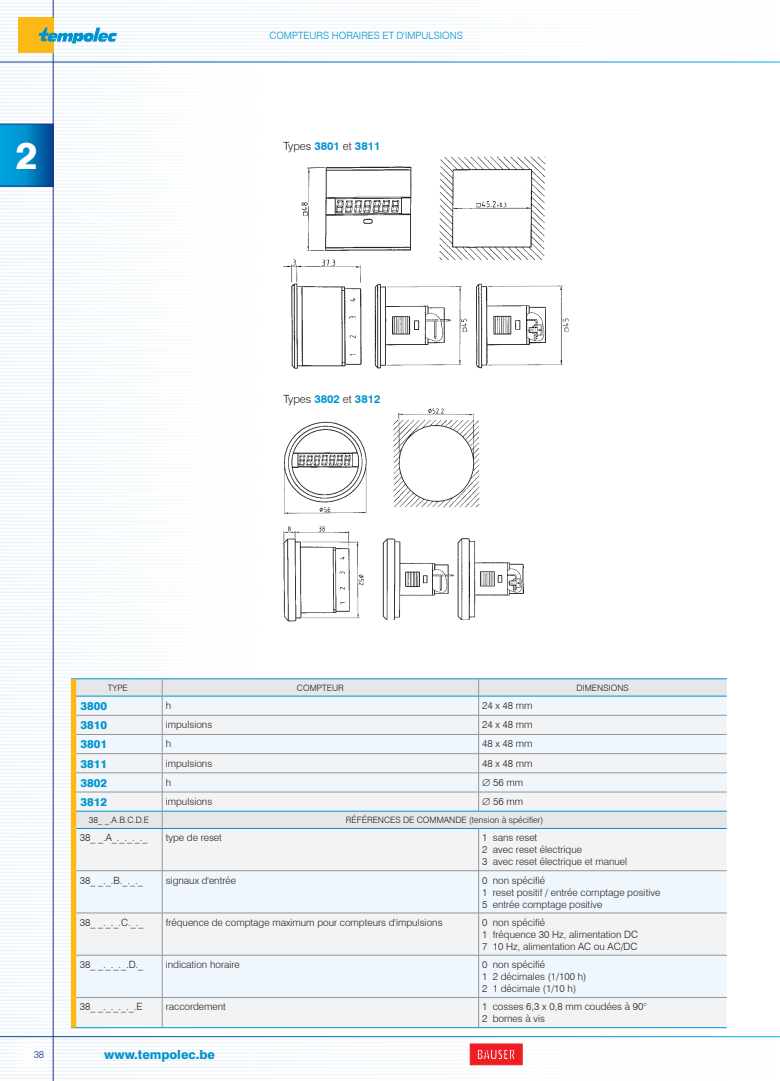
<style>
.page{position:relative;width:780px;height:1081px;background:#fff}
.page>*{position:absolute;margin:0;border:0;box-sizing:border-box;transform-origin:0 0}
.t1{font:800 37.5px "Swiss 721 BT";color:#fff}
.t2{font:800 12.5px "Swiss 721 BT";color:#0093d0}
.indent_5_mm{font:700 11.25px "Swiss 721 BT";color:#0093d0}
.ref{font:800 11.25px "Swiss 721 BT";color:#0093d0}
.tableau{font:300 10px/12px "Swiss 721 BT";color:#231f20}
.t3{font:300 10px "Swiss 721 BT";color:#0093d0}
.t4{font:300 10px "Swiss 721 BT";color:#1b388c}
.tableau_titre{font:300 8.75px "Swiss 721 BT";color:#231f20}
.s1{font-weight:300;color:#231f20}
</style>
<div class="page">
<img style="left:0;top:0;width:780px;height:1081px">
<hr style="left:53px;top:53px;width:1px;height:1028px;background:#1b388c">
<hr style="left:0;top:1036px;width:780px;height:1px;background:#fff">
<div style="left:18px;top:18px;width:35px;height:35px;background:#fcb814"></div>
<svg style="left:38px;top:27px;width:79px;height:16px"></svg>
<svg style="left:53px;top:0;width:1px;height:18px"></svg>
<hr style="left:0;top:62px;width:780px;height:1px;background:#fff">
<div style="left:470px;top:1044px;width:52px;height:21px;background:#ee1d23;border:1px solid #ee1d23"></div>
<svg style="left:477px;top:1049px;width:38px;height:10px"></svg>
<svg style="left:0;top:124px;width:53px;height:62px;background:#017fc1"></svg>
<svg style="left:76px;top:679px;width:650px;height:17px;background:#dce3e7"></svg>
<div style="left:76px;top:697px;width:650px;height:18px;background:#eff7fc"></div>
<svg style="left:76px;top:716px;width:650px;height:311px;fill:#f2f3f4"></svg>
<hr style="left:71px;top:678px;width:91px;height:1px;background:#0093d0">
<hr style="left:162px;top:678px;width:316px;height:1px;background:#0093d0">
<hr style="left:478px;top:678px;width:248px;height:1px;background:#0093d0">
<hr style="left:76px;top:696px;width:86px;height:1px;background:#0093d0">
<hr style="left:162px;top:696px;width:316px;height:1px;background:#0093d0">
<hr style="left:478px;top:696px;width:248px;height:1px;background:#0093d0">
<hr style="left:76px;top:811px;width:86px;height:1px;background:#0093d0">
<hr style="left:76px;top:828px;width:86px;height:1px;background:#0093d0">
<hr style="left:76px;top:715px;width:86px;height:1px;background:#939598">
<hr style="left:162px;top:715px;width:316px;height:1px;background:#939598">
<hr style="left:478px;top:715px;width:248px;height:1px;background:#939598">
<hr style="left:76px;top:734px;width:86px;height:1px;background:#939598">
<hr style="left:162px;top:734px;width:316px;height:1px;background:#939598">
<hr style="left:478px;top:734px;width:248px;height:1px;background:#939598">
<hr style="left:76px;top:753px;width:86px;height:1px;background:#939598">
<hr style="left:162px;top:753px;width:316px;height:1px;background:#939598">
<hr style="left:478px;top:753px;width:248px;height:1px;background:#939598">
<hr style="left:76px;top:772px;width:86px;height:1px;background:#939598">
<hr style="left:162px;top:772px;width:316px;height:1px;background:#939598">
<hr style="left:478px;top:772px;width:248px;height:1px;background:#939598">
<hr style="left:76px;top:792px;width:86px;height:1px;background:#939598">
<hr style="left:162px;top:792px;width:316px;height:1px;background:#939598">
<hr style="left:478px;top:792px;width:248px;height:1px;background:#939598">
<svg style="left:478px;top:679px;width:1px;height:132px"></svg>
<hr style="left:162px;top:828px;width:1px;height:42px;background:#939598">
<hr style="left:478px;top:828px;width:1px;height:42px;background:#939598">
<hr style="left:76px;top:870px;width:86px;height:1px;background:#939598">
<hr style="left:162px;top:870px;width:316px;height:1px;background:#939598">
<hr style="left:162px;top:871px;width:1px;height:42px;background:#939598">
<hr style="left:478px;top:870px;width:248px;height:1px;background:#939598">
<hr style="left:478px;top:871px;width:1px;height:42px;background:#939598">
<hr style="left:76px;top:913px;width:86px;height:1px;background:#939598">
<hr style="left:162px;top:913px;width:316px;height:1px;background:#939598">
<hr style="left:162px;top:913px;width:1px;height:42px;background:#939598">
<hr style="left:478px;top:913px;width:248px;height:1px;background:#939598">
<hr style="left:478px;top:913px;width:1px;height:42px;background:#939598">
<hr style="left:76px;top:955px;width:86px;height:1px;background:#939598">
<hr style="left:162px;top:955px;width:316px;height:1px;background:#939598">
<hr style="left:162px;top:955px;width:1px;height:42px;background:#939598">
<hr style="left:478px;top:955px;width:248px;height:1px;background:#939598">
<hr style="left:478px;top:955px;width:1px;height:42px;background:#939598">
<hr style="left:162px;top:997px;width:1px;height:30px;background:#939598">
<hr style="left:478px;top:997px;width:1px;height:30px;background:#939598">
<hr style="left:162px;top:811px;width:316px;height:1px;background:#0093d0">
<hr style="left:478px;top:811px;width:248px;height:1px;background:#0093d0">
<hr style="left:162px;top:828px;width:316px;height:1px;background:#0093d0">
<hr style="left:478px;top:828px;width:248px;height:1px;background:#0093d0">
<hr style="left:71px;top:1027px;width:91px;height:1px;background:#0093d0">
<hr style="left:162px;top:1027px;width:316px;height:1px;background:#0093d0">
<hr style="left:478px;top:1027px;width:248px;height:1px;background:#0093d0">
<svg style="left:162px;top:679px;width:1px;height:149px"></svg>
<hr style="left:76px;top:997px;width:86px;height:1px;background:#939598">
<hr style="left:162px;top:997px;width:316px;height:1px;background:#939598">
<hr style="left:478px;top:997px;width:248px;height:1px;background:#939598">
<div style="left:71px;top:679px;width:5px;height:17px;background:#fcb814"></div>
<div style="left:71px;top:696px;width:5px;height:19px;background:#fcb814"></div>
<div style="left:71px;top:715px;width:5px;height:19px;background:#fcb814"></div>
<div style="left:71px;top:734px;width:5px;height:19px;background:#fcb814"></div>
<div style="left:71px;top:753px;width:5px;height:20px;background:#fcb814"></div>
<div style="left:71px;top:773px;width:5px;height:19px;background:#fcb814"></div>
<div style="left:71px;top:792px;width:5px;height:19px;background:#fcb814"></div>
<div style="left:71px;top:811px;width:5px;height:17px;background:#fcb814"></div>
<div style="left:71px;top:828px;width:5px;height:42px;background:#fcb814"></div>
<div style="left:71px;top:870px;width:5px;height:43px;background:#fcb814"></div>
<div style="left:71px;top:913px;width:5px;height:42px;background:#fcb814"></div>
<div style="left:71px;top:955px;width:5px;height:42px;background:#fcb814"></div>
<div style="left:71px;top:997px;width:5px;height:30px;background:#fcb814"></div>
<img style="left:283px;top:156px;width:286px;height:213px">
<img style="left:283px;top:409px;width:240px;height:212px">
<h1 class="t1" style="left:16px;top:133px;width:24px">2</h1>
<p class="t3" style="left:269px;top:30px;width:195px">COMPTEURS HORAIRES ET D'IMPULSIONS</p>
<p class="indent_5_mm" style="left:283px;top:138px;width:98px"><span class="s1">Types</span> 3801 <span class="s1">et</span> 3811</p>
<p class="indent_5_mm" style="left:283px;top:391px;width:98px"><span class="s1">Types</span> 3802 <span class="s1">et</span> 3812</p>
<p class="tableau_titre" style="left:108px;top:682px;width:22px">TYPE</p>
<p class="tableau_titre" style="left:297px;top:682px;width:48px">COMPTEUR</p>
<p class="tableau_titre" style="left:576px;top:682px;width:54px">DIMENSIONS</p>
<p class="ref" style="left:81px;top:699px;width:28px">3800</p>
<p class="tableau" style="left:166px;top:699px;width:7px">h</p>
<p class="tableau" style="left:482px;top:699px;width:52px">24 x 48 mm</p>
<p class="ref" style="left:81px;top:718px;width:28px">3810</p>
<p class="tableau" style="left:166px;top:718px;width:48px">impulsions</p>
<p class="tableau" style="left:482px;top:718px;width:52px">24 x 48 mm</p>
<p class="ref" style="left:81px;top:737px;width:28px">3801</p>
<p class="tableau" style="left:166px;top:738px;width:7px">h</p>
<p class="tableau" style="left:482px;top:738px;width:52px">48 x 48 mm</p>
<p class="ref" style="left:81px;top:756px;width:28px">3811</p>
<p class="tableau" style="left:166px;top:757px;width:48px">impulsions</p>
<p class="tableau" style="left:482px;top:757px;width:52px">48 x 48 mm</p>
<p class="ref" style="left:81px;top:776px;width:28px">3802</p>
<p class="tableau" style="left:166px;top:776px;width:7px">h</p>
<p class="tableau" style="left:482px;top:776px;width:42px">∅ 56 mm</p>
<p class="ref" style="left:81px;top:795px;width:28px">3812</p>
<p class="tableau" style="left:166px;top:795px;width:48px">impulsions</p>
<p class="tableau" style="left:482px;top:795px;width:42px">∅ 56 mm</p>
<p class="tableau_titre" style="left:89px;top:815px;width:62px">38_ _.A.B.C.D.E</p>
<p class="tableau_titre" style="left:346px;top:815px;width:199px">RÉFÉRENCES DE COMMANDE (tension à spécifier)</p>
<p class="tableau" style="left:80px;top:832px;width:69px">38_ _.A_._._._._</p>
<p class="tableau" style="left:166px;top:832px;width:58px">type de reset</p>
<p class="tableau" style="left:482px;top:832px;width:147px">1 sans reset<br>2 avec reset électrique<br>3 avec reset électrique et manuel</p>
<p class="tableau" style="left:80px;top:874px;width:64px">38_ _._.B._._._</p>
<p class="tableau" style="left:166px;top:874px;width:72px">signaux d'entrée</p>
<p class="tableau" style="left:482px;top:874px;width:180px">0 non spécifié<br>1 reset positif / entrée comptage positive<br>5 entrée comptage positive</p>
<p class="tableau" style="left:80px;top:916px;width:65px">38_ _._._.C._._</p>
<p class="tableau" style="left:166px;top:916px;width:278px">fréquence de comptage maximum pour compteurs d'impulsions</p>
<p class="tableau" style="left:482px;top:916px;width:157px">0 non spécifié<br>1 fréquence 30 Hz, alimentation DC<br>7 10 Hz, alimentation AC ou AC/DC</p>
<p class="tableau" style="left:80px;top:958px;width:65px">38_ _._._._.D._</p>
<p class="tableau" style="left:166px;top:958px;width:76px">indication horaire</p>
<p class="tableau" style="left:482px;top:958px;width:106px">0 non spécifié<br>1 2 décimales (1/100 h)<br>2 1 décimale (1/10 h)</p>
<p class="tableau" style="left:80px;top:1000px;width:64px">38_ _._._._._.E</p>
<p class="tableau" style="left:166px;top:1000px;width:62px">raccordement</p>
<p class="tableau" style="left:482px;top:1000px;width:166px">1 cosses 6,3 x 0,8 mm coudées à 90°<br>2 bornes à vis</p>
<p class="t4" style="left:34px;top:1048px;width:12px">38</p>
<p class="t2" style="left:104px;top:1047px;width:112px">www.tempolec.be</p>
</div>
